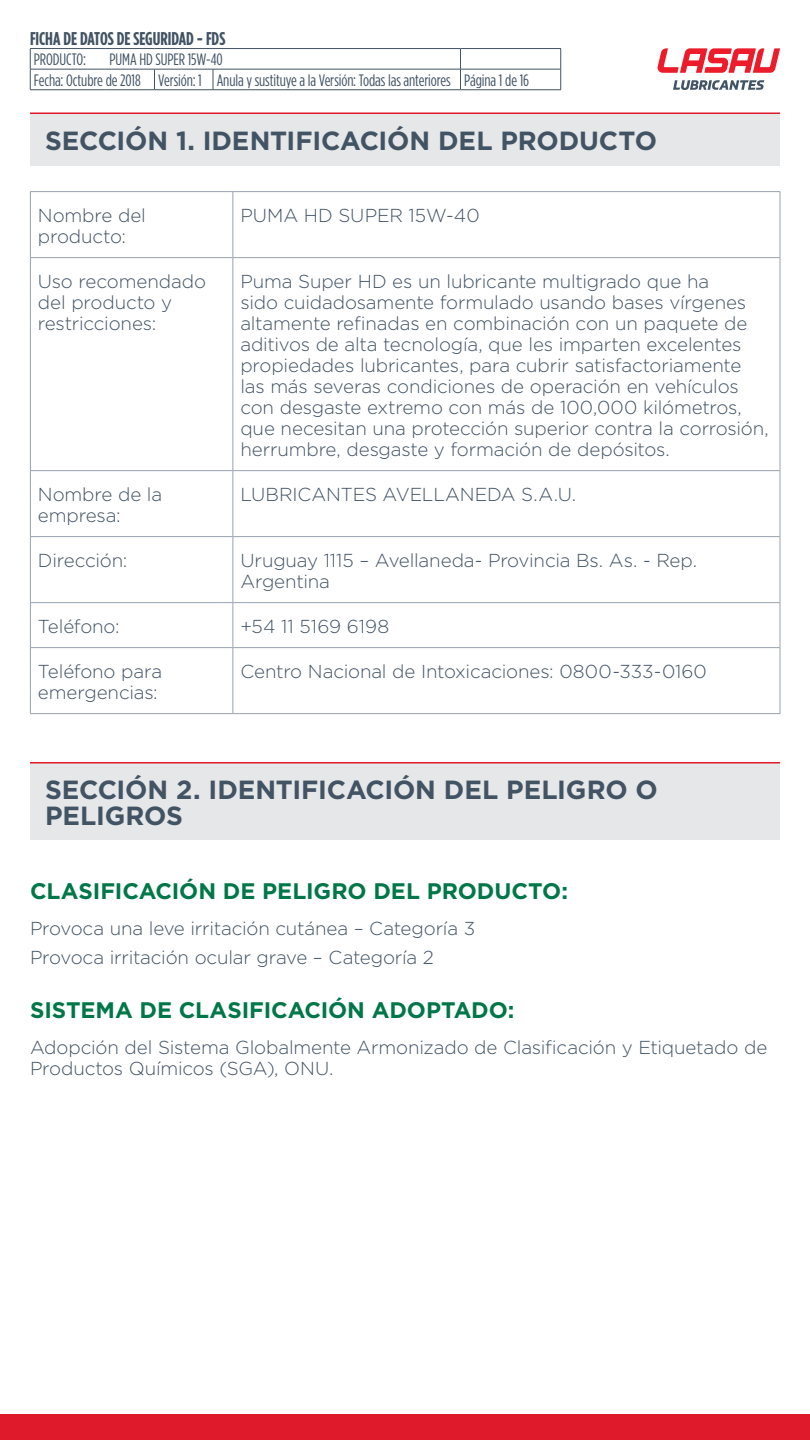
<style>
.page{position:relative;width:810px;height:1440px;background:#fff}
.page>*{position:absolute;margin:0;border:0;box-sizing:border-box;transform-origin:0 0}
.t1{font:700 26.25px/26.2px "Gotham";letter-spacing:-.005em;color:#425364}
.t2{font:700 22.5px "Gotham";letter-spacing:-.005em;color:#007749}
.t3{font:300 18.75px/21px "Gotham";letter-spacing:-.01em;color:#425364}
.t4{font:700 18.45px "Gotham Cond";letter-spacing:-.005em;color:#425364}
.t5{font:16.5px/20.6px "Gotham Cond";letter-spacing:-.005em;color:#425364}
</style>
<div class="page">
<div style="left:0;top:1414px;width:810px;height:26px;background:#df1a2a"></div>
<svg style="left:657px;top:48px;width:123px;height:25px"></svg>
<svg style="left:673px;top:80px;width:91px;height:10px"></svg>
<hr style="left:30px;top:48px;width:76px;height:1px;background:#425364">
<hr style="left:106px;top:48px;width:48px;height:1px;background:#425364">
<hr style="left:154px;top:48px;width:59px;height:1px;background:#425364">
<hr style="left:213px;top:48px;width:247px;height:1px;background:#425364">
<hr style="left:460px;top:48px;width:101px;height:1px;background:#425364">
<hr style="left:30px;top:69px;width:76px;height:1px;background:#425364">
<svg style="left:30px;top:49px;width:1px;height:40px"></svg>
<hr style="left:106px;top:69px;width:48px;height:1px;background:#425364">
<hr style="left:154px;top:69px;width:59px;height:1px;background:#425364">
<svg style="left:154px;top:69px;width:1px;height:20px"></svg>
<hr style="left:213px;top:69px;width:247px;height:1px;background:#425364">
<svg style="left:213px;top:69px;width:1px;height:20px"></svg>
<hr style="left:460px;top:69px;width:101px;height:1px;background:#425364">
<svg style="left:460px;top:49px;width:1px;height:40px"></svg>
<svg style="left:560px;top:49px;width:1px;height:40px"></svg>
<hr style="left:30px;top:89px;width:76px;height:1px;background:#425364">
<hr style="left:106px;top:89px;width:48px;height:1px;background:#425364">
<hr style="left:154px;top:89px;width:59px;height:1px;background:#425364">
<hr style="left:213px;top:89px;width:247px;height:1px;background:#425364">
<hr style="left:460px;top:89px;width:101px;height:1px;background:#425364">
<div style="left:30px;top:113px;width:750px;height:53px;background:#e6e7e9"></div>
<hr style="left:30px;top:112px;width:750px;height:2px;background:#df1a2a">
<hr style="left:30px;top:191px;width:203px;height:1px;background:#98a2ae">
<hr style="left:30px;top:192px;width:1px;height:65px;background:#98a2ae">
<hr style="left:233px;top:191px;width:547px;height:1px;background:#98a2ae">
<hr style="left:232px;top:192px;width:1px;height:65px;background:#98a2ae">
<hr style="left:780px;top:192px;width:1px;height:65px;background:#98a2ae">
<hr style="left:30px;top:257px;width:203px;height:1px;background:#98a2ae">
<hr style="left:30px;top:258px;width:1px;height:212px;background:#98a2ae">
<hr style="left:233px;top:257px;width:547px;height:1px;background:#98a2ae">
<hr style="left:232px;top:258px;width:1px;height:212px;background:#98a2ae">
<hr style="left:780px;top:258px;width:1px;height:212px;background:#98a2ae">
<hr style="left:30px;top:470px;width:203px;height:1px;background:#98a2ae">
<hr style="left:30px;top:471px;width:1px;height:65px;background:#98a2ae">
<hr style="left:233px;top:470px;width:547px;height:1px;background:#98a2ae">
<hr style="left:232px;top:471px;width:1px;height:65px;background:#98a2ae">
<hr style="left:780px;top:471px;width:1px;height:65px;background:#98a2ae">
<hr style="left:30px;top:536px;width:203px;height:1px;background:#98a2ae">
<hr style="left:30px;top:537px;width:1px;height:65px;background:#98a2ae">
<hr style="left:233px;top:536px;width:547px;height:1px;background:#98a2ae">
<hr style="left:232px;top:537px;width:1px;height:65px;background:#98a2ae">
<hr style="left:780px;top:537px;width:1px;height:65px;background:#98a2ae">
<hr style="left:30px;top:602px;width:203px;height:1px;background:#98a2ae">
<hr style="left:30px;top:603px;width:1px;height:44px;background:#98a2ae">
<hr style="left:233px;top:602px;width:547px;height:1px;background:#98a2ae">
<hr style="left:232px;top:603px;width:1px;height:44px;background:#98a2ae">
<hr style="left:780px;top:603px;width:1px;height:44px;background:#98a2ae">
<hr style="left:30px;top:647px;width:203px;height:1px;background:#98a2ae">
<hr style="left:30px;top:648px;width:1px;height:65px;background:#98a2ae">
<hr style="left:233px;top:647px;width:547px;height:1px;background:#98a2ae">
<hr style="left:232px;top:648px;width:1px;height:65px;background:#98a2ae">
<hr style="left:780px;top:648px;width:1px;height:65px;background:#98a2ae">
<hr style="left:30px;top:713px;width:203px;height:1px;background:#98a2ae">
<hr style="left:233px;top:713px;width:547px;height:1px;background:#98a2ae">
<div style="left:30px;top:763px;width:750px;height:77px;background:#e6e7e9"></div>
<hr style="left:30px;top:762px;width:750px;height:1px;background:#df1a2a">
<p class="t4" style="left:30px;top:27px;width:197px">FICHA DE DATOS DE SEGURIDAD - FDS</p>
<p class="t5" style="left:34px;top:49px;width:54px">PRODUCTO:</p>
<p class="t5" style="left:34px;top:49px;width:497px;text-indent:76px">PUMA HD SUPER 15W-40<br>Fecha: Octubre de 2018 Versión: 1 Anula y sustituye a la Versión: Todas las anteriores Página 1 de 16</p>
<h1 class="t1" style="left:45px;top:127px;width:614px">SECCIÓN 1. IDENTIFICACIÓN DEL PRODUCTO</h1>
<p class="t3" style="left:38px;top:204px;width:110px">Nombre del producto:</p>
<p class="t3" style="left:240px;top:204px;width:241px">PUMA HD SUPER 15W-40</p>
<p class="t3" style="left:38px;top:270px;width:170px">Uso recomendado del producto y restricciones:</p>
<p class="t3" style="left:240px;top:270px;width:530px">Puma Super HD es un lubricante multigrado que ha<br>sido cuidadosamente formulado usando bases vírgenes altamente refinadas en combinación con un paquete de aditivos de alta tecnología, que les imparten excelentes propiedades lubricantes, para cubrir satisfactoriamente las más severas condiciones de operación en vehículos con desgaste extremo con más de 100,000 kilómetros, que necesitan una protección superior contra la corrosión, herrumbre, desgaste y formación de depósitos.</p>
<p class="t3" style="left:38px;top:483px;width:126px">Nombre de la empresa:</p>
<p class="t3" style="left:240px;top:483px;width:337px">LUBRICANTES AVELLANEDA S.A.U.</p>
<p class="t3" style="left:38px;top:549px;width:91px">Dirección:</p>
<p class="t3" style="left:240px;top:549px;width:458px">Uruguay 1115 – Avellaneda- Provincia Bs. As. - Rep.<br>Argentina</p>
<p class="t3" style="left:38px;top:615px;width:83px">Teléfono:</p>
<p class="t3" style="left:240px;top:615px;width:150px">+54 11 5169 6198</p>
<p class="t3" style="left:38px;top:660px;width:126px">Teléfono para emergencias:</p>
<p class="t3" style="left:240px;top:660px;width:468px">Centro Nacional de Intoxicaciones: 0800-333-0160</p>
<h1 class="t1" style="left:45px;top:776px;width:614px">SECCIÓN 2. IDENTIFICACIÓN DEL PELIGRO O<br>PELIGROS</h1>
<p class="t2" style="left:30px;top:876px;width:540px">CLASIFICACIÓN DE PELIGRO DEL PRODUCTO:</p>
<p class="t3" style="left:30px;top:914px;width:447px;line-height:28.5px">Provoca una leve irritación cutánea – Categoría 3<br>Provoca irritación ocular grave – Categoría 2</p>
<p class="t2" style="left:30px;top:996px;width:486px">SISTEMA DE CLASIFICACIÓN ADOPTADO:</p>
<p class="t3" style="left:30px;top:1037px;width:739px">Adopción del Sistema Globalmente Armonizado de Clasificación y Etiquetado de<br>Productos Químicos (SGA), ONU.</p>
</div>
